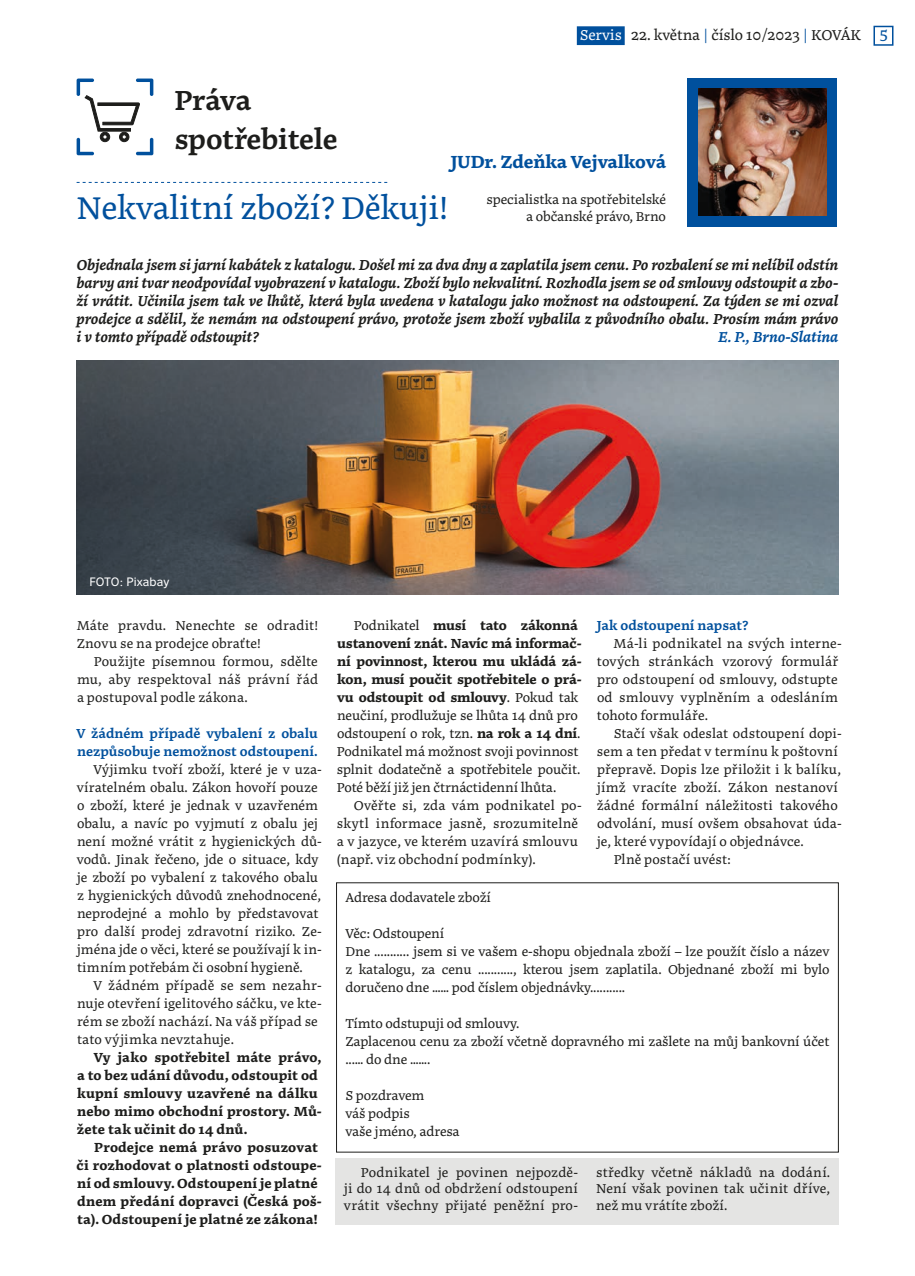
<style>
.page{position:relative;width:915px;height:1276px;background:#fff}
.page>*{position:absolute;margin:0;border:0;box-sizing:border-box;transform-origin:0 0}
.t1{font:33px "Noort";letter-spacing:-.01em;color:#00509d}
.t2{font:600 28.5px/38.4px "Noort";letter-spacing:-.01em;color:#1d1d1b}
.t3{font:700 18px "Noort";letter-spacing:-.01em;color:#00509d}
.t4{font:italic 600 15px/18px "Noort";letter-spacing:-.01em;color:#1d1d1b;text-align:justify}
.t5{font:15px "Noort";letter-spacing:-.01em;color:#1d1d1b}
.t6{font:italic 600 15px "Noort";letter-spacing:-.01em;color:#00509d}
.t7{font:13.5px/18px "Noort";color:#1d1d1b}
.t8{font:700 13.5px/18px "Noort";letter-spacing:.01em;color:#1d1d1b}
.t9{font:600 13.5px/18px "Noort";color:#00509d}
.t10{font:12px "Nort";color:#fff}
.s1{color:#fff}
.s2{color:#00509d}
.s3{font-size:16.5px;color:#00509d}
.s4{font-weight:700}
</style>
<div class="page">
<div style="left:576px;top:26px;width:48px;height:19px;background:#00509d"></div>
<div style="left:873px;top:26px;width:20px;height:20px;border:2px solid #00509d"></div>
<div style="left:335px;top:1158px;width:503px;height:67px;background:#e4e4e3"></div>
<svg style="left:77px;top:182px;width:310px;height:1px"></svg>
<div style="left:687px;top:78px;width:150px;height:148px;background:#00509d"></div>
<img style="left:698px;top:88px;width:127px;height:128px">
<svg style="left:77px;top:79px;width:76px;height:76px"></svg>
<img style="left:77px;top:360px;width:761px;height:234px">
<p class="t5" style="left:579px;top:26px;width:310px"><span class="s1">Servis</span> 22. května <span class="s2">|</span> číslo 10/2023 <span class="s2">|</span> KOVÁK <span class="s3">5</span></p>
<h2 class="t2" style="left:174px;top:81px;width:165px">Práva spotřebitele</h2>
<h3 class="t3" style="left:450px;top:151px;width:217px">JUDr. Zdeňka Vejvalková</h3>
<p class="t7" style="left:486px;top:191px;width:181px">specialistka na spotřebitelské</p>
<h1 class="t1" style="left:77px;top:189px;width:373px">Nekvalitní zboží? Děkuji!</h1>
<p class="t7" style="left:526px;top:207px;width:141px">a občanské právo, Brno</p>
<p class="t4" style="left:77px;top:256px;width:763px">Objednala jsem si jarní kabátek z katalogu. Došel mi za dva dny a zaplatila jsem cenu. Po rozbalení se mi nelíbil odstín barvy ani tvar neodpovídal vyobrazení v katalogu. Zboží bylo nekvalitní. Rozhodla jsem se od smlouvy odstoupit a zbo&shy;ží vrátit. Učinila jsem tak ve lhůtě, která byla uvedena v katalogu jako možnost na odstoupení. Za týden se mi ozval prodejce a sdělil, že nemám na odstoupení právo, protože jsem zboží vybalila z původního obalu. Prosím mám právo i v tomto případě odstoupit?</p>
<p class="t6" style="left:718px;top:328px;width:122px">E. P., Brno-Slatina</p>
<p class="t10" style="left:89px;top:574px;width:81px">FOTO: Pixabay</p>
<p class="t7" style="left:77px;top:616px;width:243px">Máte pravdu. Nenechte se odradit!<br>Znovu se na prodejce obraťte!</p>
<p class="t7" style="left:77px;top:652px;width:242px;text-align:justify;text-indent:17px">Použijte písemnou formou, sdělte mu, aby respektoval náš právní řád a postupoval podle zákona.</p>
<p class="t9" style="left:76px;top:724px;width:243px">V žádném případě vybalení z obalu nezpůsobuje nemožnost odstoupení.</p>
<p class="t7" style="left:77px;top:760px;width:246px;text-indent:17px">Výjimku tvoří zboží, které je v uza&shy;víratelném obalu. Zákon hovoří pouze o zboží, které je jednak v uzavřeném obalu, a navíc po vyjmutí z obalu jej není možné vrátit z hygienických dů&shy;vodů. Jinak řečeno, jde o situace, kdy je zboží po vybalení z takového obalu z hygienických důvodů znehodnocené, neprodejné a mohlo by představovat pro další prodej zdravotní riziko. Ze&shy;jména jde o věci, které se používají k in&shy;timním potřebám či osobní hygieně.</p>
<p class="t7" style="left:77px;top:976px;width:246px;text-indent:16px">V žádném případě se sem nezahr&shy;nuje otevření igelitového sáčku, ve kte&shy;rém se zboží nachází. Na váš případ se tato výjimka nevztahuje.</p>
<p class="t8" style="left:77px;top:1048px;width:246px;text-indent:17px">Vy jako spotřebitel máte právo, a to bez udání důvodu, odstoupit od kupní smlouvy uzavřené na dálku nebo mimo obchodní prostory. Mů&shy;žete tak učinit do 14 dnů.</p>
<p class="t8" style="left:76px;top:1138px;width:247px;text-indent:18px">Prodejce nemá právo posuzovat či rozhodovat o platnosti odstoupe&shy;ní od smlouvy. Odstoupení je platné dnem předání dopravci (Česká poš&shy;ta). Odstoupení je platné ze zákona!</p>
<p class="t7" style="left:337px;top:616px;width:246px;text-indent:17px">Podnikatel <span class="s4">musí tato zákonná ustanovení znát. Navíc má informač&shy;ní povinnost, kterou mu ukládá zá&shy;kon, musí poučit spotřebitele o prá&shy;vu odstoupit od smlouvy</span>. Pokud tak neučiní, prodlužuje se lhůta 14 dnů pro odstoupení o rok, tzn. <span class="s4">na rok a 14 dní</span>.<br>Podnikatel má možnost svoji povinnost splnit dodatečně a spotřebitele poučit.<br>Poté běží již jen čtrnáctidenní lhůta.</p>
<p class="t7" style="left:337px;top:796px;width:246px;text-indent:17px">Ověřte si, zda vám podnikatel po&shy;skytl informace jasně, srozumitelně a v jazyce, ve kterém uzavírá smlouvu (např. viz obchodní podmínky).</p>
<p class="t9" style="left:596px;top:616px;width:153px">Jak odstoupení napsat?</p>
<p class="t7" style="left:596px;top:634px;width:246px;text-indent:17px">Má-li podnikatel na svých interne&shy;tových stránkách vzorový formulář pro odstoupení od smlouvy, odstupte od smlouvy vyplněním a odesláním tohoto formuláře.</p>
<p class="t7" style="left:613px;top:724px;width:229px">Stačí však odeslat odstoupení dopi-</p>
<p class="t7" style="left:596px;top:742px;width:242px">sem a ten předat v termínu k poštovní</p>
<p class="t7" style="left:597px;top:760px;width:245px">přepravě. Dopis lze přiložit i k balíku,</p>
<p class="t7" style="left:596px;top:778px;width:243px">jímž vracíte zboží. Zákon nestanoví</p>
<p class="t7" style="left:596px;top:796px;width:242px">žádné formální náležitosti takového</p>
<p class="t7" style="left:597px;top:814px;width:246px">odvolání, musí ovšem obsahovat úda-</p>
<p class="t7" style="left:596px;top:832px;width:208px">je, které vypovídají o objednávce.</p>
<p class="t7" style="left:613px;top:850px;width:118px">Plně postačí uvést:</p>
<p class="t7" style="left:345px;top:888px;width:147px">Adresa dodavatele zboží</p>
<p class="t7" style="left:345px;top:924px;width:485px">Věc: Odstoupení<br>Dne ........... jsem si ve vašem e-shopu objednala zboží – lze použít číslo a název z katalogu, za cenu ..........., kterou jsem zaplatila. Objednané zboží mi bylo doručeno dne …… pod číslem objednávky...........</p>
<p class="t7" style="left:345px;top:1014px;width:485px">Tímto odstupuji od smlouvy.<br>Zaplacenou cenu za zboží včetně dopravného mi zašlete na můj bankovní účet ...… do dne …….</p>
<p class="t7" style="left:345px;top:1086px;width:116px">S pozdravem<br>váš podpis<br>vaše jméno, adresa</p>
<p class="t7" style="left:344px;top:1164px;width:235px;line-height:16.2px;text-align:justify;text-indent:17px">Podnikatel je povinen nejpozdě&shy;ji do 14 dnů od obdržení odstoupení vrátit všechny přijaté peněžní pro-</p>
<p class="t7" style="left:596px;top:1164px;width:235px;line-height:16.2px;text-align:justify">středky včetně nákladů na dodání.<br>Není však povinen tak učinit dříve, než mu vrátíte zboží.</p>
</div>
